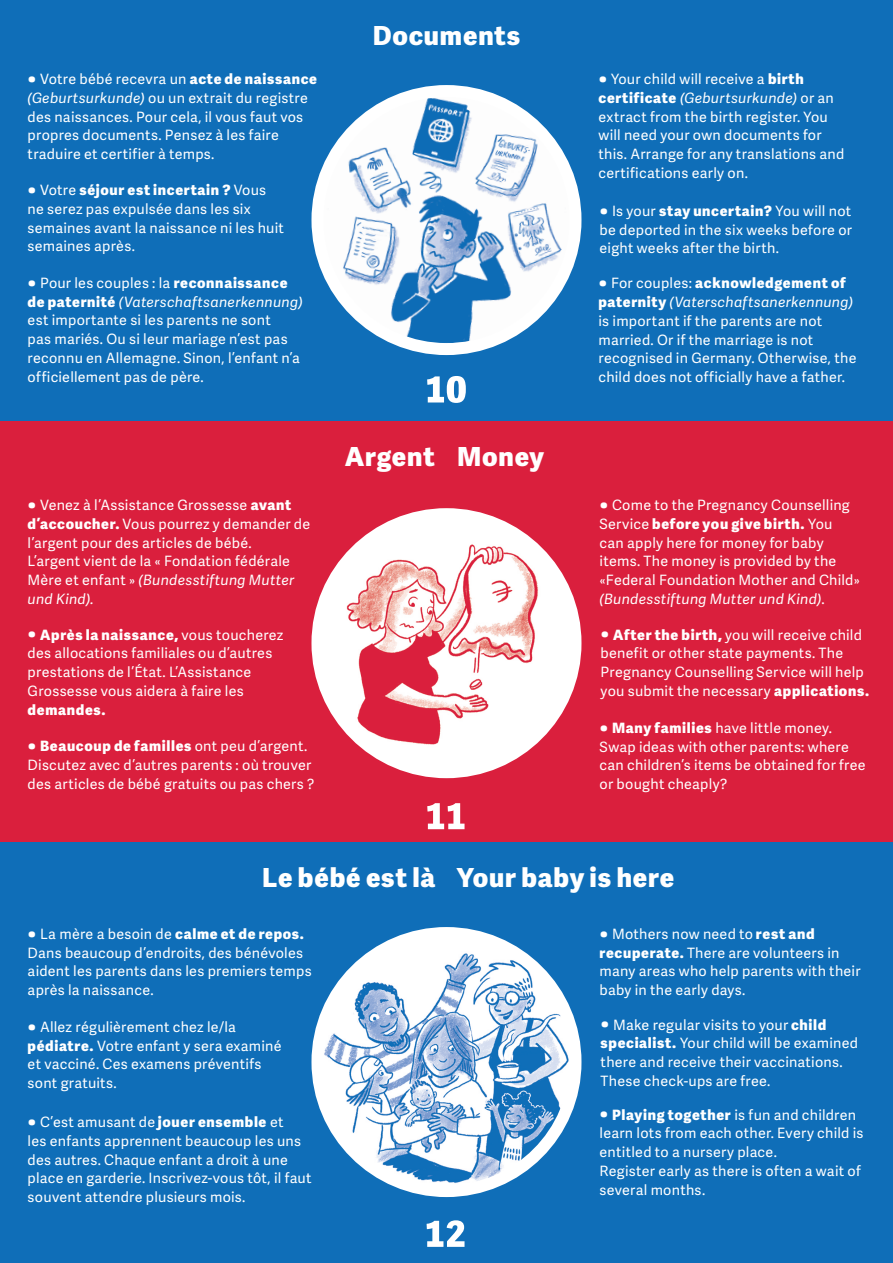
<style>
.page{position:relative;width:893px;height:1263px;background:#fff}
.page>*{position:absolute;margin:0;border:0;box-sizing:border-box;transform-origin:0 0}
.dt_Fließtext_2{font:700 37.5px "Adelle Sans ARA";color:#fff}
.dt_Überschrift{font:800 26.25px "Adelle Sans ARA";letter-spacing:.03em;color:#fff}
.dt_Fließtext_2-2{font:14.25px/18.8px "Adelle Sans ARA";letter-spacing:.02em;color:#fff}
.s1{font-weight:800}
.s2{font-family:"Adelle Sans";font-style:italic}
</style>
<div class="page">
<div style="left:0;top:842px;width:893px;height:421px;background:#0f6eb8"></div>
<div style="left:0;top:0;width:893px;height:421px;background:#0f6eb8"></div>
<div style="left:0;top:421px;width:893px;height:421px;background:#da1f3d"></div>
<div style="left:317px;top:514px;width:258px;height:258px;background:#fff;border-radius:50%"></div>
<img style="left:333px;top:514px;width:231px;height:235px">
<div style="left:311px;top:508px;width:270px;height:270px;border:12px solid #fff;border-radius:50%"></div>
<img style="left:324px;top:91px;width:251px;height:255px">
<div style="left:311px;top:85px;width:270px;height:270px;border:12px solid #fff;border-radius:50%"></div>
<img style="left:324px;top:933px;width:247px;height:251px">
<div style="left:311px;top:927px;width:270px;height:270px;border:12px solid #fff;border-radius:50%"></div>
<svg style="left:427px;top:376px;width:39px;height:27px"></svg>
<svg style="left:427px;top:803px;width:37px;height:26px"></svg>
<svg style="left:427px;top:1220px;width:37px;height:27px"></svg>
<p class="dt_Fließtext_2-2" style="left:28px;top:71px;width:291px;text-indent:12px">Votre bébé recevra un <span class="s1">acte de naissance </span><span class="s2">(Geburtsurkunde)</span> ou un extrait du registre des naissances. Pour cela, il vous faut vos propres documents. Pensez à les faire traduire et certifier à temps.</p>
<p class="dt_Fließtext_2" style="left:28px;top:165px;width:10px">·</p>
<p class="dt_Fließtext_2" style="left:28px;top:54px;width:10px">·</p>
<p class="dt_Fließtext_2-2" style="left:28px;top:182px;width:258px;text-indent:12px">Votre <span class="s1">séjour est incertain ?</span> Vous ne serez pas expulsée dans les six semaines avant la naissance ni les huit semaines après.</p>
<p class="dt_Fließtext_2" style="left:28px;top:258px;width:10px">·</p>
<p class="dt_Fließtext_2-2" style="left:28px;top:275px;width:277px;text-indent:12px">Pour les couples : la <span class="s1">reconnaissance de paternité</span> <span class="s2">(Vaterschaftsanerkennung) </span>est importante si les parents ne sont<br>pas mariés. Ou si leur mariage n’est pas reconnu en Allemagne. Sinon, l’enfant n’a officiellement pas de père.</p>
<p class="dt_Fließtext_2-2" style="left:28px;top:497px;width:284px;text-indent:12px">Venez à l’Assistance Grossesse <span class="s1">avant d’accoucher.</span> Vous pourrez y demander de l’argent pour des articles de bébé.<br>L’argent vient de la « Fondation fédérale Mère et enfant » <span class="s2">(Bundesstiftung Mutter und Kind).</span></p>
<p class="dt_Fließtext_2" style="left:28px;top:610px;width:10px">·</p>
<p class="dt_Fließtext_2" style="left:28px;top:480px;width:10px">·</p>
<p class="dt_Fließtext_2-2" style="left:28px;top:627px;width:257px;text-indent:12px"><span class="s1">Après la naissance,</span> vous toucherez des allocations familiales ou d’autres prestations de l’État. L’Assistance<br>Grossesse vous aidera à faire les <span class="s1">demandes.</span></p>
<p class="dt_Fließtext_2" style="left:28px;top:721px;width:10px">·</p>
<p class="dt_Fließtext_2-2" style="left:28px;top:738px;width:288px;text-align:center"><span class="s1">Beaucoup de familles</span> ont peu d’argent.<br>Discutez avec d’autres parents : où trouver des articles de bébé gratuits ou pas chers ?</p>
<p class="dt_Überschrift" style="left:373px;top:18px;width:149px">Documents</p>
<p class="dt_Überschrift" style="left:345px;top:439px;width:91px">Argent</p>
<p class="dt_Überschrift" style="left:457px;top:439px;width:88px">Money</p>
<p class="dt_Fließtext_2-2" style="left:598px;top:71px;width:247px;text-indent:12px">Your child will receive a <span class="s1">birth certificate</span> <span class="s2">(Geburtsurkunde)</span> or an extract from the birth register. You will need your own documents for this. Arrange for any translations and certifications early on.</p>
<p class="dt_Fließtext_2" style="left:598px;top:54px;width:10px">·</p>
<p class="dt_Fließtext_2-2" style="left:600px;top:203px;width:254px;text-align:justify;text-indent:12px">Is your <span class="s1">stay uncertain?</span> You will not be deported in the six weeks before or eight weeks after the birth.</p>
<p class="dt_Fließtext_2" style="left:600px;top:186px;width:10px">·</p>
<p class="dt_Fließtext_2-2" style="left:598px;top:275px;width:259px;text-indent:12px">For couples: <span class="s1">acknowledgement of paternity</span> <span class="s2">(Vaterschaftsanerkennung) </span>is important if the parents are not married. Or if the marriage is not recognised in Germany. Otherwise, the child does not officially have a father.</p>
<p class="dt_Fließtext_2" style="left:598px;top:259px;width:10px">·</p>
<p class="dt_Fließtext_2-2" style="left:600px;top:497px;width:262px;text-indent:12px">Come to the Pregnancy Counselling Service <span class="s1">before you give birth.</span> You can apply here for money for baby items. The money is provided by the «Federal Foundation Mother and Child» <span class="s2">(Bundesstiftung Mutter und Kind)</span>.</p>
<p class="dt_Fließtext_2" style="left:600px;top:480px;width:10px">·</p>
<p class="dt_Fließtext_2-2" style="left:601px;top:627px;width:270px;text-indent:12px"><span class="s1">After the birth,</span> you will receive child benefit or other state payments. The Pregnancy Counselling Service will help you submit the necessary <span class="s1">applications.</span></p>
<p class="dt_Fließtext_2" style="left:601px;top:610px;width:10px">·</p>
<p class="dt_Fließtext_2-2" style="left:600px;top:720px;width:268px;text-indent:12px"><span class="s1">Many families</span> have little money.<br>Swap ideas with other parents: where can children’s items be obtained for free or bought cheaply?</p>
<p class="dt_Fließtext_2" style="left:600px;top:703px;width:10px">·</p>
<p class="dt_Überschrift" style="left:262px;top:860px;width:175px">Le bébé est là</p>
<p class="dt_Fließtext_2-2" style="left:28px;top:926px;width:286px;text-indent:12px">La mère a besoin de <span class="s1">calme et de repos.<br></span>Dans beaucoup d’endroits, des bénévoles aident les parents dans les premiers temps après la naissance.</p>
<p class="dt_Fließtext_2" style="left:28px;top:1002px;width:10px">·</p>
<p class="dt_Fließtext_2" style="left:28px;top:909px;width:10px">·</p>
<p class="dt_Fließtext_2-2" style="left:28px;top:1019px;width:255px;text-indent:12px">Allez régulièrement chez le/la <span class="s1">pédiatre.</span> Votre enfant y sera examiné et vacciné. Ces examens préventifs sont gratuits.</p>
<p class="dt_Fließtext_2" style="left:28px;top:1097px;width:10px">·</p>
<p class="dt_Fließtext_2-2" style="left:28px;top:1114px;width:285px;text-indent:12px">C’est amusant de <span class="s1">jouer ensemble</span> et<br>les enfants apprennent beaucoup les uns des autres. Chaque enfant a droit à une place en garderie. Inscrivez-vous tôt, il faut souvent attendre plusieurs mois.</p>
<p class="dt_Überschrift" style="left:457px;top:860px;width:219px">Your baby is here</p>
<p class="dt_Fließtext_2" style="left:600px;top:909px;width:10px">·</p>
<p class="dt_Fließtext_2-2" style="left:600px;top:926px;width:262px;text-indent:12px">Mothers now need to <span class="s1">rest and recuperate.</span> There are volunteers in many areas who help parents with their baby in the early days.</p>
<p class="dt_Fließtext_2-2" style="left:601px;top:1016px;width:259px;text-indent:12px">Make regular visits to your <span class="s1">child specialist.</span> Your child will be examined there and receive their vaccinations.<br>These check-ups are free.</p>
<p class="dt_Fließtext_2" style="left:601px;top:1000px;width:10px">·</p>
<p class="dt_Fließtext_2-2" style="left:600px;top:1106px;width:265px;text-indent:12px"><span class="s1">Playing together</span> is fun and children learn lots from each other. Every child is entitled to a nursery place.<br>Register early as there is often a wait of several months.</p>
<p class="dt_Fließtext_2" style="left:600px;top:1090px;width:10px">·</p>
</div>
